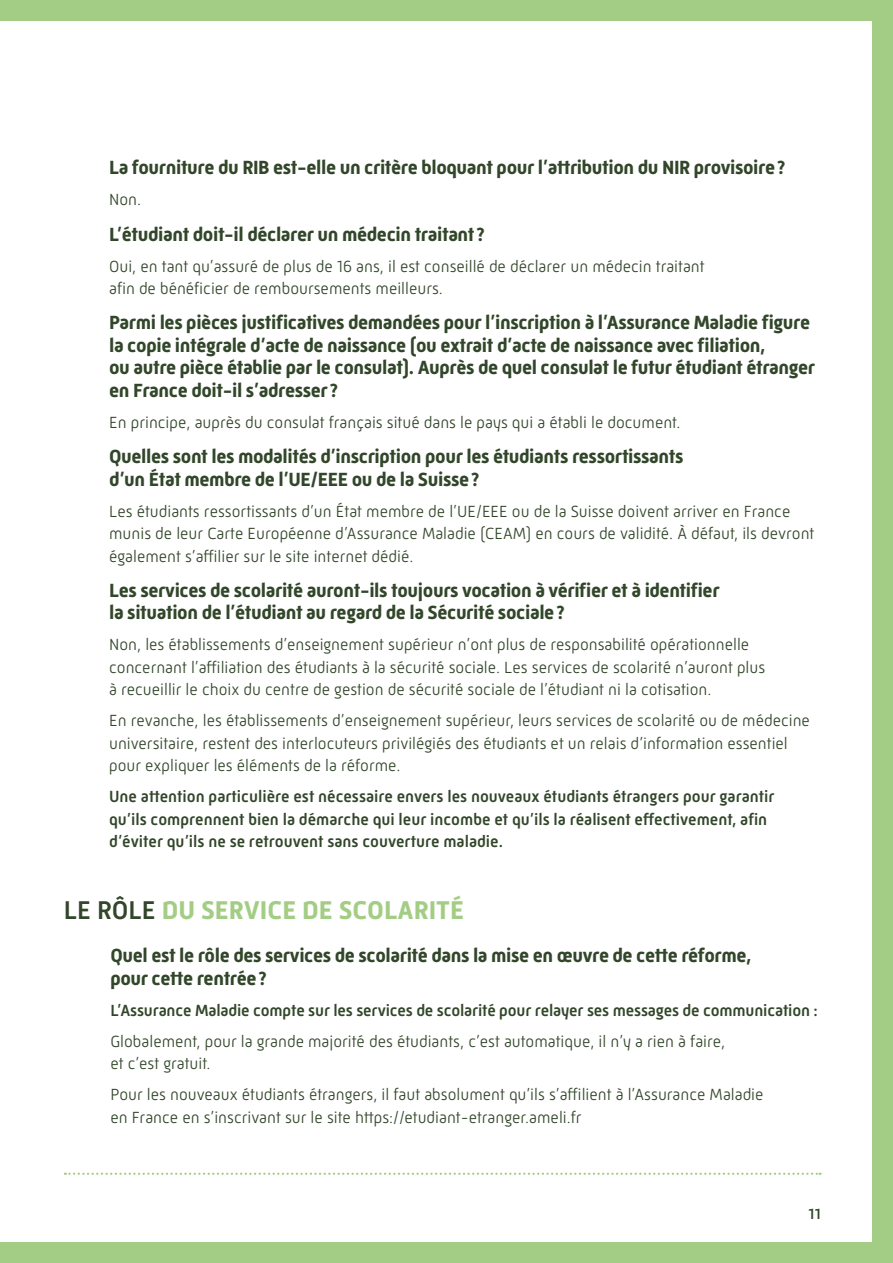
<style>
.page{position:relative;width:893px;height:1263px;background:#a3cd84}
.page>*{position:absolute;margin:0;border:0;box-sizing:border-box;transform-origin:0 0}
.t1{font:700 26.25px "Mic 32 New";color:#a3cd84}
.t2{font:700 19.5px/22.5px "Mic 32 New";letter-spacing:-.02em;color:#32462a}
.t3{font:300 16.5px/22.5px "Mic 32 New";color:#32462a}
.t4{font:500 16.5px/22.5px "Mic 32 New";color:#32462a}
.t5{font:500 15px "Mic 32 New";color:#32462a}
.s1{font-weight:500;color:#32462a}
</style>
<div class="page">
<div style="left:0;top:21px;width:872px;height:1221px;background:#fff"></div>
<svg style="left:65px;top:1173px;width:756px;height:2px"></svg>
<p class="t2" style="left:109px;top:156px;width:678px">La fourniture du RIB est-elle un critère bloquant pour l’attribution du NIR provisoire?</p>
<p class="t3" style="left:109px;top:188px;width:33px">Non.</p>
<p class="t2" style="left:109px;top:223px;width:377px">L’étudiant doit-il déclarer un médecin traitant?</p>
<p class="t3" style="left:109px;top:255px;width:597px">Oui, en tant qu’assuré de plus de 16 ans, il est conseillé de déclarer un médecin traitant afin de bénéficier de remboursements meilleurs.</p>
<p class="t2" style="left:109px;top:311px;width:708px">Parmi les pièces justificatives demandées pour l’inscription à l’Assurance Maladie figure la copie intégrale d’acte de naissance (ou extrait d’acte de naissance avec filiation,<br>ou autre pièce établie par le consulat). Auprès de quel consulat le futur étudiant étranger en France doit-il s’adresser?</p>
<p class="t3" style="left:109px;top:411px;width:573px">En principe, auprès du consulat français situé dans le pays qui a établi le document.</p>
<p class="t2" style="left:109px;top:445px;width:576px">Quelles sont les modalités d’inscription pour les étudiants ressortissants d’un État membre de l’UE/EEE ou de la Suisse?</p>
<p class="t3" style="left:109px;top:500px;width:707px">Les étudiants ressortissants d’un État membre de l’UE/EEE ou de la Suisse doivent arriver en France munis de leur Carte Européenne d’Assurance Maladie (CEAM) en cours de validité. À défaut, ils devront également s’affilier sur le site internet dédié.</p>
<p class="t2" style="left:109px;top:579px;width:612px">Les services de scolarité auront-ils toujours vocation à vérifier et à identifier la situation de l’étudiant au regard de la Sécurité sociale?</p>
<p class="t3" style="left:109px;top:633px;width:658px">Non, les établissements d’enseignement supérieur n’ont plus de responsabilité opérationnelle concernant l’affiliation des étudiants à la sécurité sociale. Les services de scolarité n’auront plus à recueillir le choix du centre de gestion de sécurité sociale de l’étudiant ni la cotisation.</p>
<p class="t3" style="left:109px;top:709px;width:702px">En revanche, les établissements d’enseignement supérieur, leurs services de scolarité ou de médecine universitaire, restent des interlocuteurs privilégiés des étudiants et un relais d’information essentiel pour expliquer les éléments de la réforme.</p>
<p class="t4" style="left:109px;top:785px;width:667px">Une attention particulière est nécessaire envers les nouveaux étudiants étrangers pour garantir qu’ils comprennent bien la démarche qui leur incombe et qu’ils la réalisent effectivement, afin d’éviter qu’ils ne se retrouvent sans couverture maladie.</p>
<h1 class="t1" style="left:64px;top:894px;width:402px"><span class="s1">LE RÔLE</span> DU SERVICE DE SCOLARITÉ</h1>
<p class="t2" style="left:110px;top:944px;width:643px">Quel est le rôle des services de scolarité dans la mise en œuvre de cette réforme, pour cette rentrée?</p>
<p class="t4" style="left:110px;top:999px;width:709px">L’Assurance Maladie compte sur les services de scolarité pour relayer ses messages de communication :</p>
<p class="t3" style="left:110px;top:1030px;width:616px">Globalement, pour la grande majorité des étudiants, c’est automatique, il n’y a rien à faire, et c’est gratuit.</p>
<p class="t3" style="left:110px;top:1083px;width:655px">Pour les nouveaux étudiants étrangers, il faut absolument qu’ils s’affilient à l’Assurance Maladie en France en s’inscrivant sur le site https://etudiant-etranger.ameli.fr</p>
<p class="t5" style="left:808px;top:1205px;width:14px">11</p>
</div>
